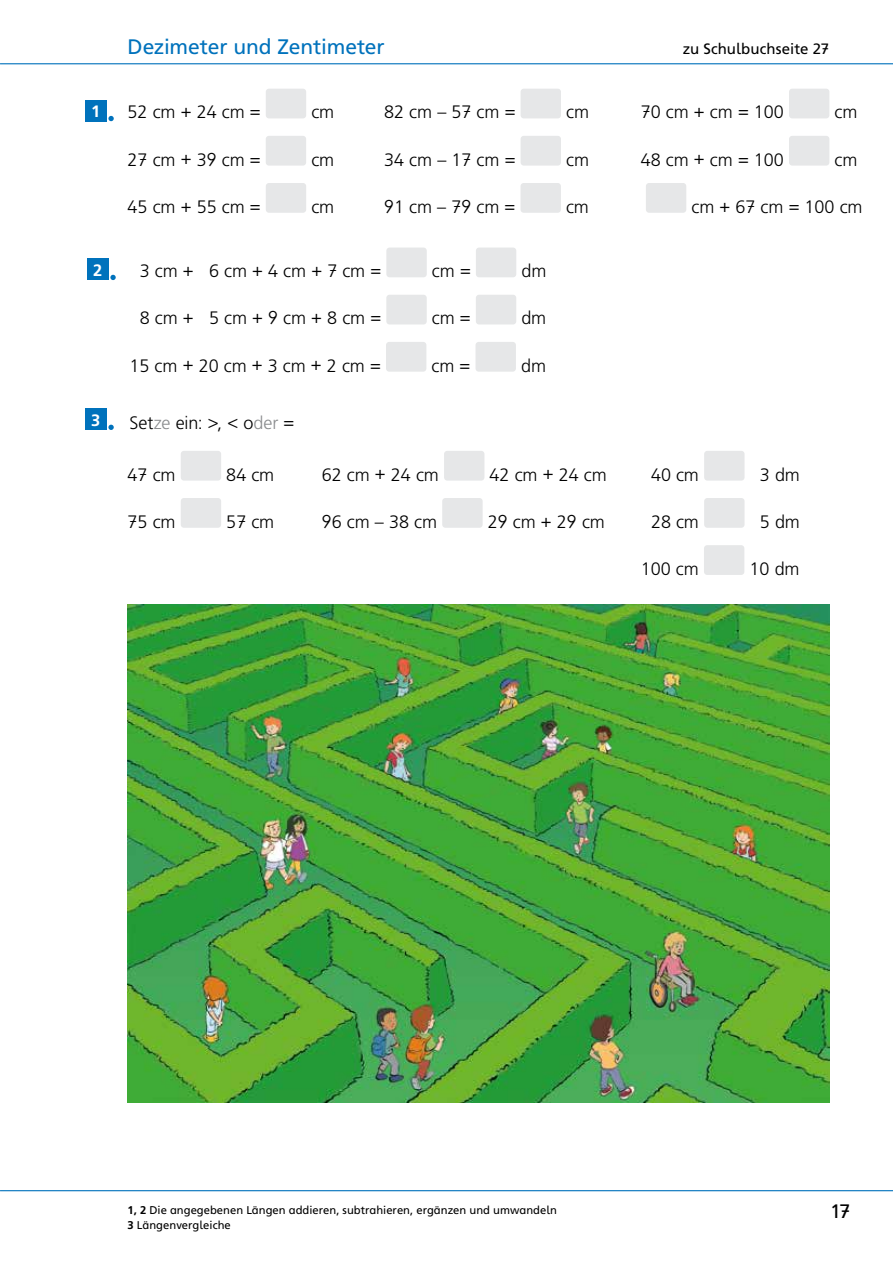
<style>
.page{position:relative;width:893px;height:1263px;background:#fff}
.page>*{position:absolute;margin:0;border:0;box-sizing:border-box;transform-origin:0 0}
.t1{font:21px "Frutiger SB";letter-spacing:-.005em;color:#0072bc}
.t2{font:19.5px "Frutiger SB";color:#000}
.t3{font:300 18px "Frutiger SB";letter-spacing:-.005em;color:#000}
.t4{font:700 16.5px "Frutiger SB";color:#fff}
.t5{font:15px "Frutiger SB";color:#000}
.t6{font:11.25px/15px "Frutiger SB";color:#000}
.s1{font-family:"Century Gothic";font-weight:400}
.s2{color:#8a8c8e}
.s3{font-weight:700}
</style>
<div class="page">
<hr style="left:0;top:63px;width:893px;height:1px;background:#0072bc">
<hr style="left:0;top:1190px;width:893px;height:1px;background:#0072bc">
<img style="left:128px;top:604px;width:701px;height:498px">
<div style="left:266px;top:89px;width:40px;height:29px;background:#e6e7e8;border-radius:3px"></div>
<div style="left:266px;top:136px;width:40px;height:30px;background:#e6e7e8;border-radius:3px"></div>
<div style="left:266px;top:183px;width:40px;height:30px;background:#e6e7e8;border-radius:3px"></div>
<div style="left:181px;top:451px;width:40px;height:30px;background:#e6e7e8;border-radius:3px"></div>
<div style="left:181px;top:498px;width:40px;height:30px;background:#e6e7e8;border-radius:3px"></div>
<div style="left:386px;top:248px;width:41px;height:29px;background:#e6e7e8;border-radius:3px"></div>
<div style="left:476px;top:248px;width:40px;height:29px;background:#e6e7e8;border-radius:3px"></div>
<div style="left:386px;top:295px;width:41px;height:29px;background:#e6e7e8;border-radius:3px"></div>
<div style="left:476px;top:295px;width:40px;height:29px;background:#e6e7e8;border-radius:3px"></div>
<div style="left:386px;top:342px;width:40px;height:30px;background:#e6e7e8;border-radius:3px"></div>
<div style="left:475px;top:342px;width:41px;height:30px;background:#e6e7e8;border-radius:3px"></div>
<div style="left:521px;top:89px;width:40px;height:29px;background:#e6e7e8;border-radius:3px"></div>
<div style="left:521px;top:136px;width:40px;height:30px;background:#e6e7e8;border-radius:3px"></div>
<div style="left:520px;top:183px;width:41px;height:30px;background:#e6e7e8;border-radius:3px"></div>
<div style="left:444px;top:451px;width:40px;height:30px;background:#e6e7e8;border-radius:3px"></div>
<div style="left:442px;top:498px;width:41px;height:30px;background:#e6e7e8;border-radius:3px"></div>
<div style="left:789px;top:89px;width:40px;height:29px;background:#e6e7e8;border-radius:3px"></div>
<div style="left:789px;top:136px;width:40px;height:30px;background:#e6e7e8;border-radius:3px"></div>
<div style="left:646px;top:183px;width:40px;height:30px;background:#e6e7e8;border-radius:3px"></div>
<div style="left:704px;top:451px;width:40px;height:30px;background:#e6e7e8;border-radius:3px"></div>
<div style="left:704px;top:498px;width:40px;height:30px;background:#e6e7e8;border-radius:3px"></div>
<div style="left:704px;top:545px;width:40px;height:30px;background:#e6e7e8;border-radius:3px"></div>
<div style="left:85px;top:100px;width:21px;height:21px;background:#0072bc"></div>
<svg style="left:108px;top:116px;width:6px;height:5px"></svg>
<div style="left:85px;top:409px;width:21px;height:21px;background:#0072bc"></div>
<svg style="left:108px;top:425px;width:6px;height:5px"></svg>
<div style="left:87px;top:259px;width:21px;height:21px;background:#0072bc"></div>
<svg style="left:110px;top:275px;width:6px;height:5px"></svg>
<p class="t1" style="left:128px;top:35px;width:259px">Dezimeter und Zentimeter</p>
<p class="t5" style="left:683px;top:40px;width:148px">zu Schulbuchseite 27</p>
<p class="t4" style="left:91px;top:101px;width:11px">1</p>
<p class="t3" style="left:128px;top:102px;width:135px">52 cm + 24 cm =</p>
<p class="t3" style="left:311px;top:102px;width:24px">cm</p>
<p class="t3" style="left:128px;top:149px;width:135px">27 cm + 3<span class="s1">9</span> cm =</p>
<p class="t3" style="left:311px;top:149px;width:24px">cm</p>
<p class="t3" style="left:128px;top:196px;width:135px">45 cm + 55 cm =</p>
<p class="t3" style="left:311px;top:196px;width:24px">cm</p>
<p class="t3" style="left:384px;top:102px;width:133px">82 cm – 57 cm =</p>
<p class="t3" style="left:566px;top:102px;width:24px">cm</p>
<p class="t3" style="left:384px;top:149px;width:133px">34 cm – 17 cm =</p>
<p class="t3" style="left:566px;top:149px;width:24px">cm</p>
<p class="t3" style="left:384px;top:196px;width:133px"><span class="s1">9</span>1 cm – 7<span class="s1">9</span> cm =</p>
<p class="t3" style="left:566px;top:196px;width:24px">cm</p>
<p class="t3" style="left:641px;top:102px;width:145px">70 cm + cm = 100</p>
<p class="t3" style="left:835px;top:102px;width:24px">cm</p>
<p class="t3" style="left:641px;top:149px;width:145px">48 cm + cm = 100</p>
<p class="t3" style="left:835px;top:149px;width:24px">cm</p>
<p class="t3" style="left:691px;top:196px;width:173px">cm + 67 cm = 100 cm</p>
<p class="t4" style="left:93px;top:260px;width:11px">2</p>
<p class="t3" style="left:140px;top:261px;width:243px">3 cm + 6 cm + 4 cm + 7 cm =</p>
<p class="t3" style="left:432px;top:261px;width:40px">cm =</p>
<p class="t3" style="left:521px;top:261px;width:26px">dm</p>
<p class="t3" style="left:140px;top:308px;width:243px">8 cm + 5 cm + <span class="s1">9</span> cm + 8 cm =</p>
<p class="t3" style="left:432px;top:308px;width:40px">cm =</p>
<p class="t3" style="left:521px;top:308px;width:26px">dm</p>
<p class="t3" style="left:130px;top:355px;width:253px">15 cm + 20 cm + 3 cm + 2 cm =</p>
<p class="t3" style="left:432px;top:355px;width:40px">cm =</p>
<p class="t3" style="left:521px;top:355px;width:26px">dm</p>
<p class="t4" style="left:91px;top:410px;width:11px">3</p>
<p class="t3" style="left:130px;top:413px;width:166px">Set<span class="s2">ze</span> ein: &gt;, &lt; o<span class="s2">der</span> =</p>
<p class="t3" style="left:128px;top:464px;width:49px">47 cm</p>
<p class="t3" style="left:226px;top:464px;width:49px">84 cm</p>
<p class="t3" style="left:128px;top:511px;width:49px">75 cm</p>
<p class="t3" style="left:226px;top:511px;width:49px">57 cm</p>
<p class="t3" style="left:322px;top:464px;width:119px">62 cm + 24 cm</p>
<p class="t3" style="left:490px;top:464px;width:119px">42 cm + 24 cm</p>
<p class="t3" style="left:322px;top:511px;width:117px"><span class="s1">9</span>6 cm – 38 cm</p>
<p class="t3" style="left:488px;top:511px;width:119px">2<span class="s1">9</span> cm + 2<span class="s1">9</span> cm</p>
<p class="t3" style="left:651px;top:464px;width:49px">40 cm</p>
<p class="t3" style="left:760px;top:464px;width:41px">3 dm</p>
<p class="t3" style="left:651px;top:511px;width:49px">28 cm</p>
<p class="t3" style="left:760px;top:511px;width:41px">5 dm</p>
<p class="t3" style="left:641px;top:558px;width:59px">100 cm</p>
<p class="t3" style="left:749px;top:558px;width:51px">10 dm</p>
<p class="t6" style="left:128px;top:1202px;width:431px"><span class="s3">1, 2</span> Die angegebenen Längen addieren, subtrahieren, ergänzen und umwandeln<br><span class="s3">3</span> Längenvergleiche</p>
<p class="t2" style="left:830px;top:1200px;width:22px">17</p>
</div>
